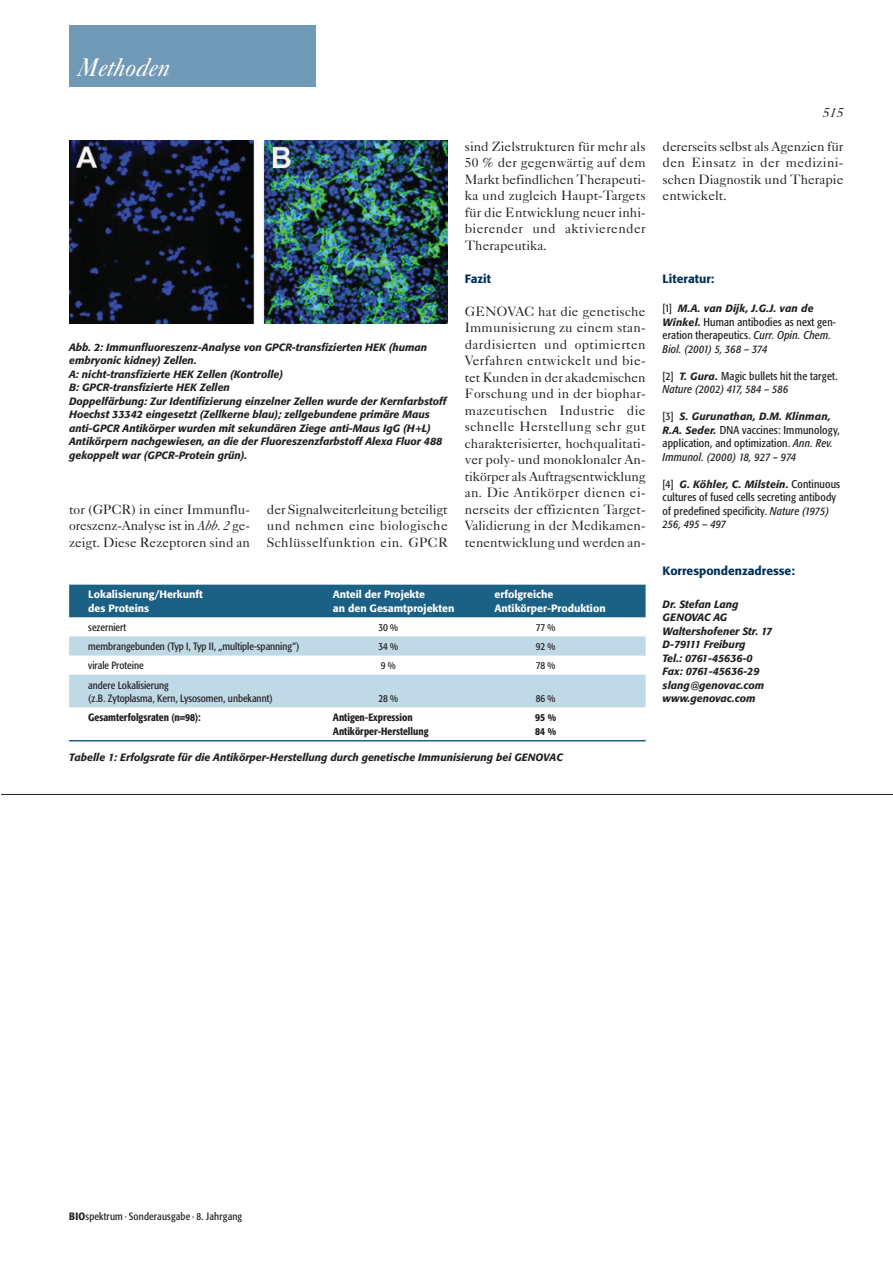
<style>
.page{position:relative;width:893px;height:1262px;background:#fff}
.page>*{position:absolute;margin:0;border:0;box-sizing:border-box;transform-origin:0 0}
.t1{font:italic 25.5px "Caslon Five Forty";letter-spacing:-.005em;color:#fff}
.t2{font:13.5px/16.5px "Caslon Five Forty";color:#231f20;text-align:justify}
.t3{font:italic 13.5px "Caslon Five Forty";color:#231f20}
.t4{font:500 12px "Tn T Form BSK";color:#003158}
.t5{font:11.25px/13.5px "Tn T Form Condensed BSK";letter-spacing:.015em;color:#231f20}
.t6{font:italic 500 10.5px/13.5px "Tn T Form BSK";color:#231f20}
.t7{font:10.5px/13.5px "Tn T Form Condensed BSK";color:#231f20}
.t8{font:500 10.5px "Tn T Form BSK";color:#fff}
.t9{font:500 10.5px "Tn T Form Condensed BSK";color:#231f20}
.s1{font-style:italic}
.s2{font-family:"Tn T Form Condensed BSK";font-weight:400;font-style:normal;font-size:11.25px}
.s3{font-family:"Tn T Form BSK";font-weight:500;font-style:italic;font-size:10.5px}
.s4{font-weight:500}
</style>
<div class="page">
<div style="left:69px;top:26px;width:247px;height:61px;background:#7099b6"></div>
<div style="left:69px;top:584px;width:576px;height:33px;background:#1b6085"></div>
<div style="left:69px;top:636px;width:576px;height:19px;background:#c0d9e6"></div>
<div style="left:69px;top:674px;width:576px;height:33px;background:#c0d9e6"></div>
<hr style="left:69px;top:740px;width:576px;height:1px;background:#1b6085">
<img style="left:69px;top:140px;width:379px;height:183px">
<hr style="left:1px;top:794px;width:891px;height:1px;background:#231f20">
<h1 class="t1" style="left:78px;top:58px;width:94px">Methoden</h1>
<p class="t6" style="left:69px;top:341px;width:379px">Abb. 2: Immunfluoreszenz-Analyse von GPCR-transfizierten HEK (human embryonic kidney) Zellen.<br>A: nicht-transfizierte HEK Zellen (Kontrolle)<br>B: GPCR-transfizierte HEK Zellen<br>Doppelfärbung: Zur Identifizierung einzelner Zellen wurde der Kernfarbstoff Hoechst 33342 eingesetzt (Zellkerne blau); zellgebundene primäre Maus anti-GPCR Antikörper wurden mit sekundären Ziege anti-Maus IgG (H+L)<br>Antikörpern nachgewiesen, an die der Fluoreszenzfarbstoff Alexa Fluor 488 gekoppelt war (GPCR-Protein grün).</p>
<p class="t2" style="left:69px;top:502px;width:182px">tor (GPCR) in einer Immunflu&shy;oreszenz-Analyse ist in <span class="s1">Abb. 2</span> ge&shy;zeigt. Diese Rezeptoren sind an</p>
<p class="t2" style="left:267px;top:502px;width:182px">der Signalweiterleitung beteiligt und nehmen eine biologische Schlüsselfunktion ein. GPCR</p>
<p class="t2" style="left:465px;top:139px;width:182px">sind Zielstrukturen für mehr als 50 % der gegenwärtig auf dem Markt befindlichen Therapeuti&shy;ka und zugleich Haupt-Targets für die Entwicklung neuer inhi&shy;bierender und aktivierender Therapeutika.</p>
<p class="t4" style="left:465px;top:273px;width:28px">Fazit</p>
<p class="t2" style="left:465px;top:304px;width:182px">GENOVAC hat die genetische Immunisierung zu einem stan&shy;dardisierten und optimierten Verfahren entwickelt und bie&shy;tet Kunden in der akademischen Forschung und in der biophar&shy;mazeutischen Industrie die schnelle Herstellung sehr gut charakterisierter, hochqualitati&shy;ver poly- und monoklonaler An&shy;tikörper als Auftragsentwicklung an. Die Antikörper dienen ei&shy;nerseits der effizienten Target-Validierung in der Medikamen&shy;tenentwicklung und werden an-</p>
<p class="t8" style="left:88px;top:589px;width:116px">Lokalisierung/Herkunft</p>
<p class="t8" style="left:333px;top:589px;width:94px">Anteil der Projekte</p>
<p class="t8" style="left:494px;top:589px;width:60px">erfolgreiche</p>
<p class="t8" style="left:88px;top:603px;width:62px">des Proteins</p>
<p class="t8" style="left:333px;top:603px;width:123px">an den Gesamtprojekten</p>
<p class="t8" style="left:494px;top:603px;width:113px">Antikörper-Produktion</p>
<p class="t7" style="left:88px;top:622px;width:39px">sezerniert</p>
<p class="t7" style="left:378px;top:622px;width:21px">30 %</p>
<p class="t7" style="left:536px;top:622px;width:21px">77 %</p>
<p class="t7" style="left:88px;top:641px;width:212px">membrangebunden (Typ I, Typ II, „multiple-spanning“)</p>
<p class="t7" style="left:378px;top:641px;width:21px">34 %</p>
<p class="t7" style="left:535px;top:641px;width:21px">92 %</p>
<p class="t7" style="left:88px;top:660px;width:57px">virale Proteine</p>
<p class="t7" style="left:381px;top:660px;width:16px">9 %</p>
<p class="t7" style="left:536px;top:660px;width:21px">78 %</p>
<p class="t7" style="left:88px;top:679px;width:186px">andere Lokalisierung<br>(z.B. Zytoplasma, Kern, Lysosomen, unbekannt)</p>
<p class="t7" style="left:378px;top:692px;width:21px">28 %</p>
<p class="t7" style="left:535px;top:692px;width:21px">86 %</p>
<p class="t9" style="left:88px;top:713px;width:114px">Gesamterfolgsraten (n=98):</p>
<p class="t9" style="left:333px;top:713px;width:81px">Antigen-Expression</p>
<p class="t9" style="left:535px;top:713px;width:22px">95 %</p>
<p class="t9" style="left:333px;top:727px;width:97px">Antikörper-Herstellung</p>
<p class="t9" style="left:535px;top:727px;width:22px">84 %</p>
<p class="t6" style="left:69px;top:751px;width:495px">Tabelle 1: Erfolgsrate für die Antikörper-Herstellung durch genetische Immunisierung bei GENOVAC</p>
<p class="t3" style="left:822px;top:107px;width:22px">515</p>
<p class="t2" style="left:662px;top:139px;width:182px">dererseits selbst als Agenzien für den Einsatz in der medizini&shy;schen Diagnostik und Therapie entwickelt.</p>
<p class="t4" style="left:662px;top:273px;width:53px">Literatur:</p>
<p class="t6" style="left:662px;top:302px;width:152px"><span class="s2">[1]</span> M.A. van Dijk, J.G.J. van de</p>
<p class="t5" style="left:662px;top:316px;width:175px"><span class="s3">Winkel.</span> Human antibodies as next gen&shy;eration therapeutics. <span class="s1">Curr. Opin. Chem.<br>Biol. (2001) 5, 368 – 374</span></p>
<p class="t5" style="left:662px;top:370px;width:176px">[2] <span class="s3">T. Gura.</span> Magic bullets hit the target.<br><span class="s1">Nature (2002) 417, 584 – 586</span></p>
<p class="t6" style="left:662px;top:410px;width:169px"><span class="s2">[3]</span> S. Gurunathan, D.M. Klinman,</p>
<p class="t5" style="left:662px;top:424px;width:178px"><span class="s3">R.A. Seder.</span> DNA vaccines: Immunology, application, and optimization. <span class="s1">Ann. Rev.<br>Immunol. (2000) 18, 927 – 974</span></p>
<p class="t6" style="left:662px;top:478px;width:179px"><span class="s2">[4]</span> G. Köhler, C. Milstein. <span class="s2">Continuous</span></p>
<p class="t5" style="left:662px;top:492px;width:175px">cultures of fused cells secreting antibody of predefined specificity. <span class="s1">Nature (1975)<br>256, 495 – 497</span></p>
<p class="t4" style="left:662px;top:564px;width:134px">Korrespondenzadresse:</p>
<p class="t6" style="left:662px;top:598px;width:111px">Dr. Stefan Lang<br>GENOVAC AG<br>Waltershofener Str. 17<br>D-79111 Freiburg<br>Tel.: 0761-45636-0<br>Fax: 0761-45636-29 slang@genovac.com www.genovac.com</p>
<p class="t7" style="left:69px;top:1211px;width:174px"><span class="s4">BIO</span>spektrum · Sonderausgabe · 8. Jahrgang</p>
</div>
